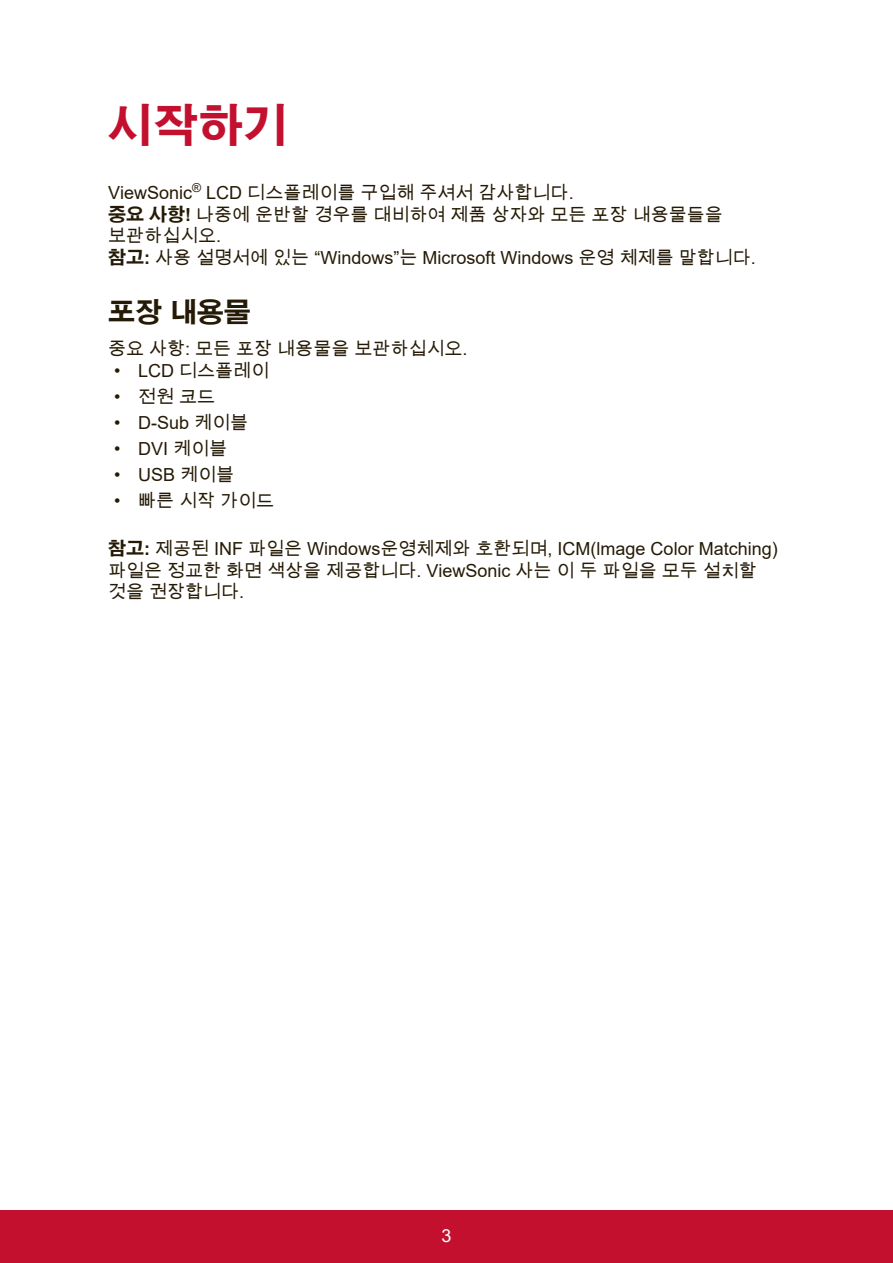
<style>
.page{position:relative;width:893px;height:1263px;background:#fff}
.page>*{position:absolute;margin:0;border:0;box-sizing:border-box;transform-origin:0 0}
.t1{font:700 45px "Adobe Gothic Std";color:#c3102f}
.t2{font:700 27px "Adobe Gothic Std";color:#251a05}
.t3{font:18px/21.6px "Arial Unicode MS";color:#251a05}
.t4{font:18px "Arial";color:#251a05}
.t5{font:18px "Arial";color:#fff}
.s1{font-family:"Arial"}
.s2{font-family:"Adobe Gothic Std";font-weight:700}
.s3{font-family:"Arial";font-weight:700}
.s4{font-weight:700}
.s5{font-family:"Arial Unicode MS"}
</style>
<div class="page">
<div style="left:0;top:1210px;width:892px;height:53px;background:#c3102f"></div>
<h1 class="t1" style="left:108px;top:98px;width:181px">시작하기</h1>
<p class="t3" style="left:108px;top:181px;width:616px"><span class="s1">ViewSonic</span><sup>®</sup> <span class="s1">LCD</span> 디스플레이를 구입해 주셔서 감사합니다<span class="s1">.<br></span><span class="s2">중요 사항</span><span class="s3">!</span> 나중에 운반할 경우를 대비하여 제품 상자와 모든 포장 내용물들을 보관하십시오<span class="s1">.</span></p>
<p class="t4" style="left:108px;top:245px;width:649px"><span class="s2">참고</span><span class="s4">:</span> <span class="s5">사용 설명서에 있는</span> “Windows”<span class="s5">는</span> Microsoft Windows <span class="s5">운영 체제를 말합니다</span>.</p>
<h2 class="t2" style="left:108px;top:295px;width:144px">포장 내용물</h2>
<p class="t3" style="left:108px;top:337px;width:361px">중요 사항<span class="s1">:</span> 모든 포장 내용물을 보관하십시오<span class="s1">.</span></p>
<p class="t3" style="left:114px;top:359px;width:156px"><span class="s1">• LCD</span> 디스플레이</p>
<p class="t3" style="left:114px;top:385px;width:102px"><span class="s1">•</span> 전원 코드</p>
<p class="t4" style="left:114px;top:410px;width:136px">• D-Sub <span class="s5">케이블</span></p>
<p class="t4" style="left:114px;top:436px;width:115px">• DVI <span class="s5">케이블</span></p>
<p class="t4" style="left:114px;top:462px;width:122px">• USB <span class="s5">케이블</span></p>
<p class="t3" style="left:114px;top:489px;width:162px"><span class="s1">•</span> 빠른 시작 가이드</p>
<p class="t4" style="left:108px;top:536px;width:671px"><span class="s2">참고</span><span class="s4">:</span> <span class="s5">제공된</span> INF <span class="s5">파일은</span> Windows<span class="s5">운영체제와 호환되며</span>, ICM(lmage Color Matching)</p>
<p class="t3" style="left:108px;top:559px;width:650px">파일은 정교한 화면 색상을 제공합니다<span class="s1">. ViewSonic</span> 사는 이 두 파일을 모두 설치할 것을 권장합니다<span class="s1">.</span></p>
<p class="t5" style="left:441px;top:1223px;width:12px">3</p>
</div>
